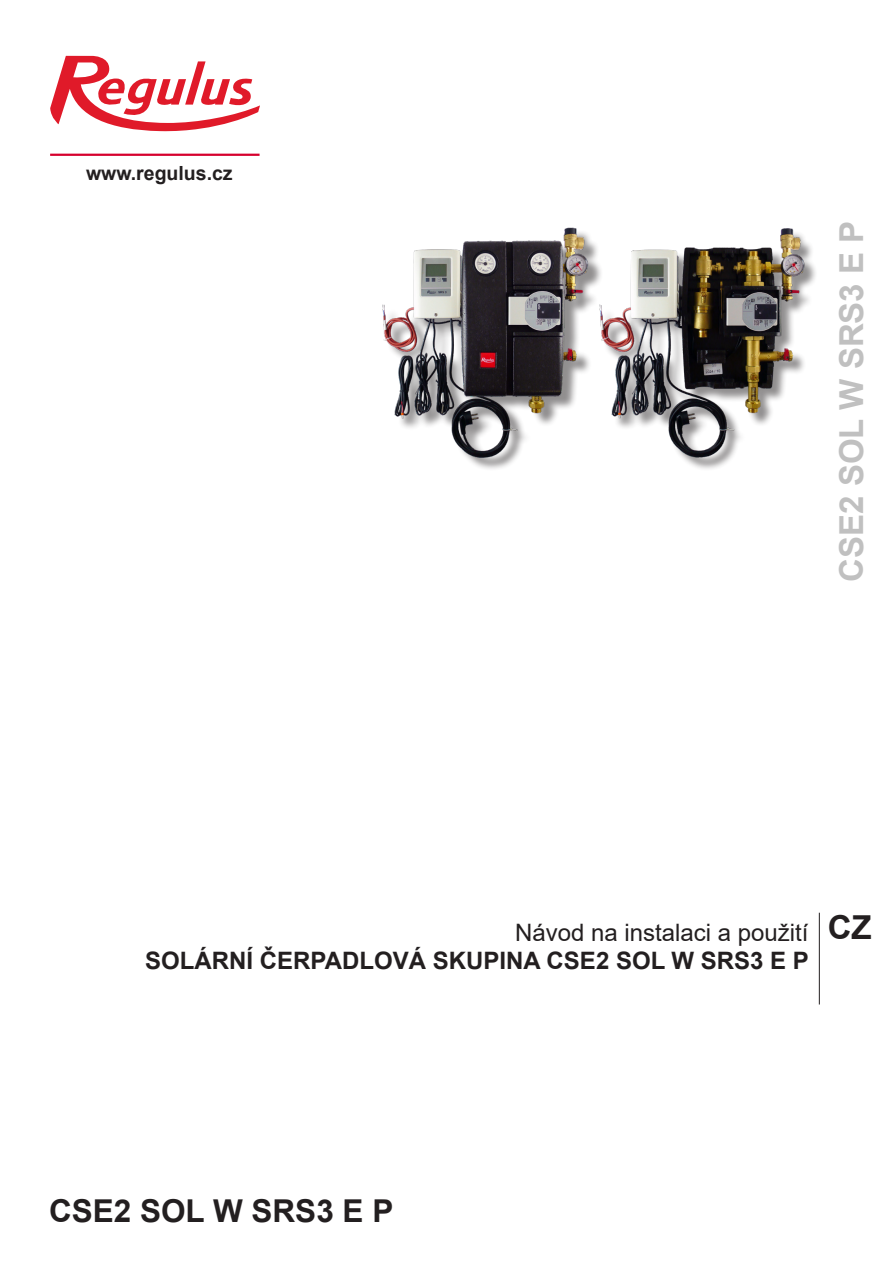
<style>
.page{position:relative;width:893px;height:1263px;background:#fff}
.page>*{position:absolute;margin:0;border:0;box-sizing:border-box;transform-origin:0 0}
.t1{font:700 33px "Arial";color:#c0c0c0}
.t2{font:700 33px "Arial";color:#231f20}
.t3{font:700 31.5px "Arial";color:#231f20}
.t4{font:700 24px "Arial";color:#231f20}
.t5{font:24px "Arial";color:#231f20}
.t6{font:700 19.5px "Arial";color:#231f20}
</style>
<div class="page">
<svg style="left:50px;top:56px;width:210px;height:75px"></svg>
<hr style="left:50px;top:154px;width:210px;height:2px;background:#d6002d">
<hr style="left:819px;top:913px;width:1px;height:91px;background:#231f20">
<div style="left:601px;top:231px;width:217px;height:241px;background:#231f20;opacity:.5"></div>
<img style="left:603px;top:228px;width:202px;height:231px">
<div style="left:385px;top:229px;width:218px;height:242px;background:#231f20;opacity:.5"></div>
<img style="left:382px;top:227px;width:207px;height:231px">
<p class="t6" style="left:86px;top:159px;width:148px">www.regulus.cz</p>
<p class="t1" style="left:828px;top:582px;width:362px;rotate:-90deg">CSE2 SOL W SRS3 E P</p>
<p class="t5" style="left:515px;top:916px;width:295px">Návod na instalaci a použití</p>
<p class="t2" style="left:828px;top:904px;width:45px">CZ</p>
<p class="t4" style="left:145px;top:944px;width:665px">SOLÁRNÍ ČERPADLOVÁ SKUPINA CSE2 SOL W SRS3 E P</p>
<p class="t3" style="left:49px;top:1189px;width:346px">CSE2 SOL W SRS3 E P</p>
</div>
